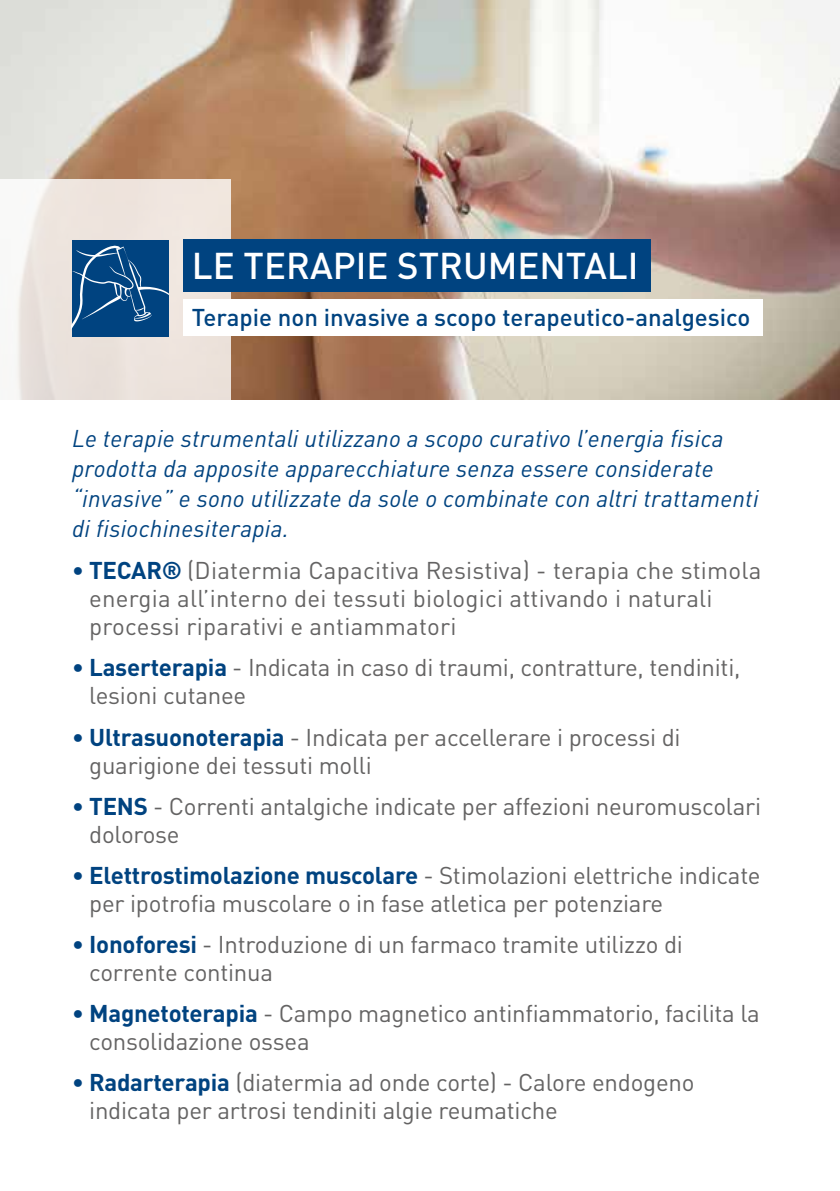
<style>
.page{position:relative;width:840px;height:1191px;background:#fff}
.page>*{position:absolute;margin:0;border:0;box-sizing:border-box;transform-origin:0 0}
.t1{font:500 36.8px "DIN Pro";color:#fff}
.t2{font:24px/28px "DIN Pro";letter-spacing:-.01em;color:#646363}
.t3{font:italic 24px/30px "DIN Pro";letter-spacing:.01em;color:#004380}
.t4{font:24px/28px "DIN Pro";letter-spacing:.01em;color:#646363}
.t5{font:500 24px "DIN Pro";color:#004380}
.s1{font-weight:700;color:#004380}
</style>
<div class="page">
<img style="left:0;top:0;width:839px;height:400px">
<svg style="left:0;top:179px;width:231px;height:221px;fill:#ede4dd"></svg>
<div style="left:183px;top:240px;width:467px;height:52px;background:#004380"></div>
<div style="left:183px;top:299px;width:579px;height:37px;background:#fff"></div>
<div style="left:72px;top:240px;width:97px;height:96px;background:#004380"></div>
<svg style="left:72px;top:245px;width:97px;height:83px"></svg>
<h1 class="t1" style="left:192px;top:236px;width:448px">LE TERAPIE STRUMENTALI</h1>
<p class="t5" style="left:192px;top:298px;width:559px">Terapie non invasive a scopo terapeutico-analgesico</p>
<p class="t3" style="left:72px;top:421px;width:687px">Le terapie strumentali utilizzano a scopo curativo l’energia fisica prodotta da apposite apparecchiature senza essere considerate “invasive” e sono utilizzate da sole o combinate con altri trattamenti di fisiochinesiterapia.</p>
<p class="t4" style="left:89px;top:554px;width:673px;text-indent:-17px"><span class="s1">• TECAR®</span> (Diatermia Capacitiva Resistiva) - terapia che stimola energia all’interno dei tessuti biologici attivando i naturali processi riparativi e antiammatori</p>
<p class="t2" style="left:89px;top:651px;width:652px;text-indent:-17px"><span class="s1">• Laserterapia</span> - Indicata in caso di traumi, contratture, tendiniti, lesioni cutanee</p>
<p class="t2" style="left:89px;top:720px;width:592px;text-indent:-17px"><span class="s1">• Ultrasuonoterapia</span> - Indicata per accellerare i processi di guarigione dei tessuti molli</p>
<p class="t2" style="left:89px;top:789px;width:673px;text-indent:-17px"><span class="s1">• TENS</span> - Correnti antalgiche indicate per affezioni neuromuscolari dolorose</p>
<p class="t2" style="left:89px;top:858px;width:672px;text-indent:-17px"><span class="s1">• Elettrostimolazione muscolare</span> - Stimolazioni elettriche indicate per ipotrofia muscolare o in fase atletica per potenziare</p>
<p class="t2" style="left:89px;top:927px;width:595px;text-indent:-17px"><span class="s1">• Ionoforesi</span> - Introduzione di un farmaco tramite utilizzo di corrente continua</p>
<p class="t2" style="left:89px;top:996px;width:671px;text-indent:-17px"><span class="s1">• Magnetoterapia</span> - Campo magnetico antinfiammatorio, facilita la consolidazione ossea</p>
<p class="t2" style="left:89px;top:1065px;width:606px;text-indent:-17px"><span class="s1">• Radarterapia</span> (diatermia ad onde corte) - Calore endogeno indicata per artrosi tendiniti algie reumatiche</p>
</div>
